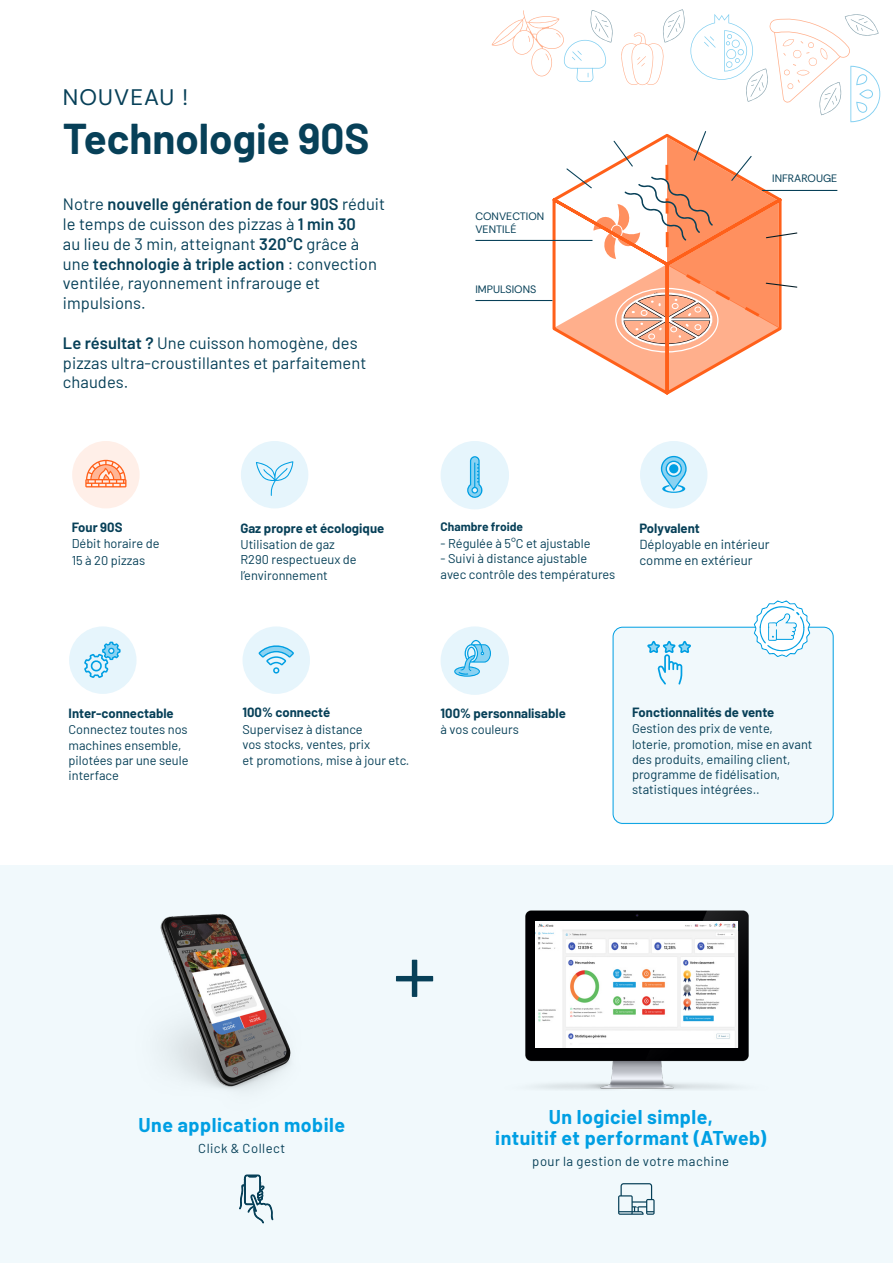
<style>
.page{position:relative;width:893px;height:1263px;background:#fff}
.page>*{position:absolute;margin:0;border:0;box-sizing:border-box;transform-origin:0 0}
.t1{font:88.2px "Barlow";color:#074058}
.t2{font:700 42.15px "Barlow";color:#074058}
.t3{font:22.5px "Rethink Sans";letter-spacing:.05em;color:#074058}
.t4{font:700 19.5px/21px "Barlow";letter-spacing:.025em;color:#009fe3;text-align:center}
.t5{font:16.5px/19.8px "Barlow";letter-spacing:.005em;color:#074058}
.t6{font:700 13.05px "Barlow";color:#074058}
.t7{font:13.05px "Barlow";letter-spacing:.04em;color:#074058}
.t8{font:13.05px/15.8px "Barlow";letter-spacing:.015em;color:#074058}
.t9{font:12.75px/15.3px "Barlow";color:#074058}
.t10{font:700 12px "Barlow";color:#074058}
.t11{font:10.8px/12.9px "Rethink Sans";color:#074058}
.s1{font-weight:600}
</style>
<div class="page">
<div style="left:0;top:865px;width:893px;height:398px;background:#f1f9fc"></div>
<img style="left:160px;top:914px;width:131px;height:176px">
<svg style="left:548px;top:198px;width:124px;height:197px"></svg>
<hr style="left:475px;top:240px;width:117px;height:1px;background:#074058">
<hr style="left:475px;top:300px;width:77px;height:1px;background:#074058">
<hr style="left:762px;top:190px;width:75px;height:1px;background:#074058">
<svg style="left:554px;top:131px;width:244px;height:261px"></svg>
<div style="left:441px;top:441px;width:68px;height:68px;background:#e6f5fc;border-radius:50%"></div>
<svg style="left:467px;top:456px;width:16px;height:42px"></svg>
<div style="left:441px;top:626px;width:68px;height:69px;background:#e6f5fc;border-radius:50%"></div>
<svg style="left:454px;top:640px;width:37px;height:37px"></svg>
<div style="left:69px;top:626px;width:68px;height:68px;background:#e6f5fc;border-radius:50%"></div>
<svg style="left:84px;top:642px;width:37px;height:36px"></svg>
<div style="left:72px;top:441px;width:68px;height:67px;background:#ffefe8;border-radius:50%"></div>
<svg style="left:85px;top:460px;width:41px;height:27px"></svg>
<div style="left:243px;top:626px;width:67px;height:68px;background:#e6f5fc;border-radius:50%"></div>
<svg style="left:259px;top:645px;width:35px;height:28px"></svg>
<div style="left:241px;top:441px;width:67px;height:67px;background:#e6f5fc;border-radius:50%"></div>
<svg style="left:256px;top:461px;width:37px;height:35px"></svg>
<div style="left:640px;top:441px;width:67px;height:67px;background:#e6f5fc;border-radius:50%"></div>
<svg style="left:660px;top:455px;width:27px;height:38px"></svg>
<svg style="left:618px;top:1183px;width:37px;height:32px"></svg>
<svg style="left:239px;top:1175px;width:34px;height:48px"></svg>
<div style="left:613px;top:627px;width:220px;height:196px;background:#f1f9fc;border-radius:10px"></div>
<div style="left:613px;top:627px;width:221px;height:197px;border:1px solid #009fe3;border-radius:10px"></div>
<svg style="left:647px;top:641px;width:44px;height:43px"></svg>
<svg style="left:754px;top:600px;width:56px;height:57px"></svg>
<svg style="left:492px;top:9px;width:388px;height:113px"></svg>
<img style="left:525px;top:910px;width:224px;height:180px">
<img style="left:536px;top:921px;width:201px;height:126px">
<h3 class="t3" style="left:63px;top:83px;width:127px">NOUVEAU !</h3>
<h2 class="t2" style="left:63px;top:107px;width:308px">Technologie 90S</h2>
<p class="t5" style="left:63px;top:193px;width:324px">Notre <span class="s1">nouvelle génération de four 90S</span> réduit le temps de cuisson des pizzas à <span class="s1">1 min 30<br></span>au lieu de 3 min, atteignant <span class="s1">320°C</span> grâce à une <span class="s1">technologie à triple action</span> : convection ventilée, rayonnement infrarouge et impulsions.</p>
<p class="t5" style="left:63px;top:332px;width:305px"><span class="s1">Le résultat ?</span> Une cuisson homogène, des pizzas ultra-croustillantes et parfaitement chaudes.</p>
<p class="t11" style="left:475px;top:209px;width:70px">CONVECTION<br>VENTILÉ</p>
<p class="t11" style="left:475px;top:282px;width:62px">IMPULSIONS</p>
<p class="t11" style="left:772px;top:172px;width:67px">INFRAROUGE</p>
<p class="t6" style="left:72px;top:518px;width:52px">Four 90S</p>
<p class="t9" style="left:72px;top:535px;width:89px;line-height:16.5px">Débit horaire de<br>15 à 20 pizzas</p>
<p class="t6" style="left:69px;top:704px;width:107px">Inter-connectable</p>
<p class="t9" style="left:69px;top:721px;width:121px">Connectez toutes nos machines ensemble, pilotées par une seule interface</p>
<p class="t6" style="left:240px;top:518px;width:145px">Gaz propre et écologique</p>
<p class="t9" style="left:240px;top:536px;width:118px">Utilisation de gaz<br>R290 respectueux de l’environnement</p>
<p class="t10" style="left:441px;top:518px;width:84px">Chambre froide</p>
<p class="t9" style="left:441px;top:535px;width:151px">- Régulée à 5°C et ajustable</p>
<p class="t9" style="left:441px;top:550px;width:176px">- Suivi à distance ajustable avec contrôle des températures</p>
<p class="t6" style="left:639px;top:518px;width:62px">Polyvalent</p>
<p class="t8" style="left:639px;top:535px;width:131px">Déployable en intérieur comme en extérieur</p>
<p class="t6" style="left:243px;top:703px;width:89px">100% connecté</p>
<p class="t9" style="left:243px;top:721px;width:168px">Supervisez à distance<br>vos stocks, ventes, prix<br>et promotions, mise à jour etc.</p>
<p class="t6" style="left:441px;top:704px;width:127px">100% personnalisable</p>
<p class="t9" style="left:441px;top:721px;width:80px">à vos couleurs</p>
<p class="t6" style="left:632px;top:702px;width:144px">Fonctionnalités de vente</p>
<p class="t9" style="left:632px;top:720px;width:182px">Gestion des prix de vente, loterie, promotion, mise en avant des produits, emailing client, programme de fidélisation, statistiques intégrées..</p>
<h1 class="t1" style="left:392px;top:911px;width:46px">+</h1>
<h3 class="t4" style="left:138px;top:1113px;width:208px">Une application mobile</h3>
<p class="t7" style="left:198px;top:1139px;width:89px">Click &amp; Collect</p>
<h3 class="t4" style="left:495px;top:1105px;width:273px">Un logiciel simple,<br>intuitif et performant (ATweb)</h3>
<p class="t7" style="left:532px;top:1151px;width:198px">pour la gestion de votre machine</p>
</div>
